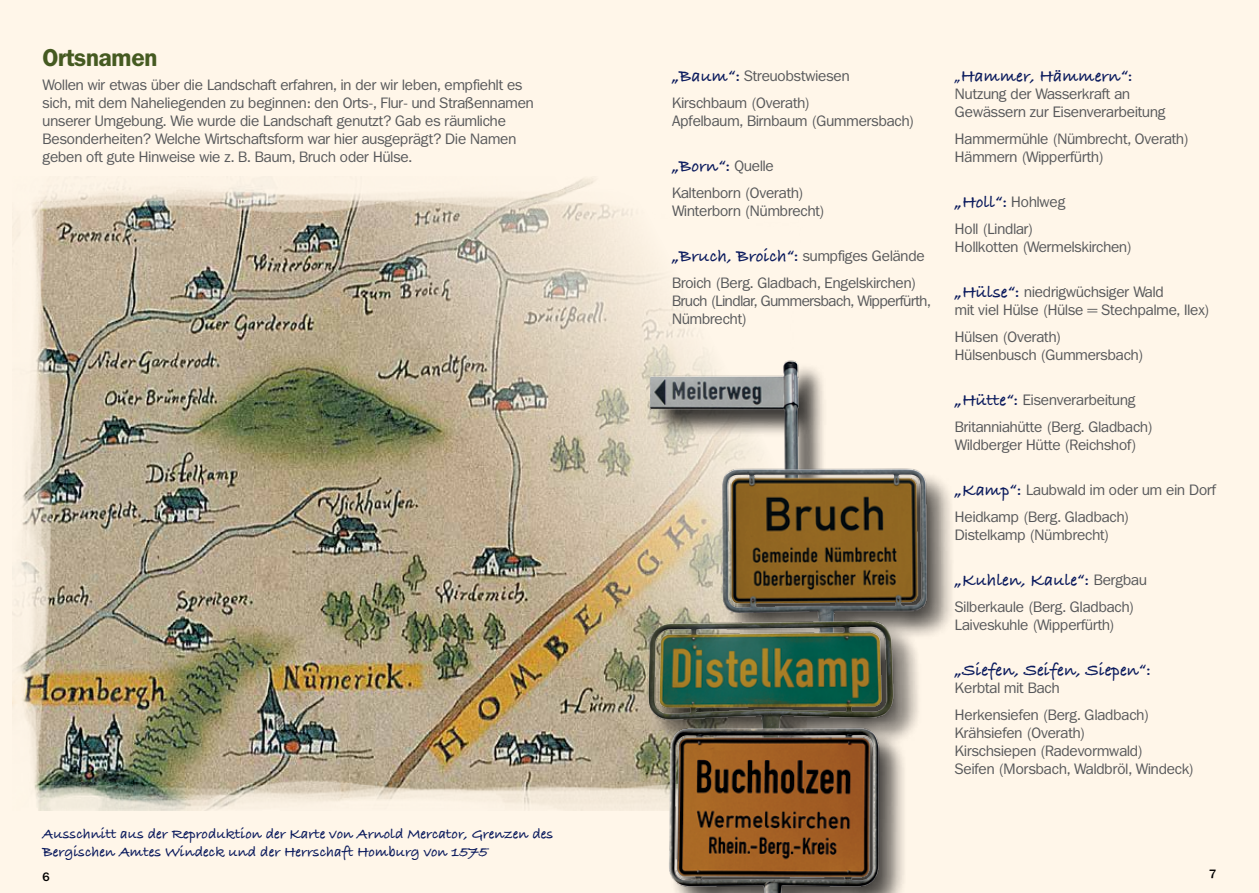
<style>
.page{position:relative;width:1259px;height:893px;background:#fff6e9}
.page>*{position:absolute;margin:0;border:0;box-sizing:border-box;transform-origin:0 0}
.t1{font:600 24px "Franklin ITCBQ";letter-spacing:-.01em;color:#455a21}
.t2{font:18px "Bradley Hand ITCTT Bold";color:#0a1a5d}
.t3{font:15px/18px "Franklin ITCBQ";color:#58595b}
.t4{font:15px/18px "Bradley Hand ITCTT Bold";color:#0a1a5d}
.t5{font:15px/18px "Franklin ITCBQ";letter-spacing:-.02em;color:#58595b}
.t6{font:500 12px "Franklin ITCBQ";color:#000}
.s1{font-family:"Bradley Hand ITCTT Bold";font-size:18px;color:#0a1a5d}
.s2{font-family:"Franklin ITCBQ";font-size:15px;color:#58595b}
.s3{font-size:15px}
</style>
<div class="page">
<img style="left:12px;top:178px;width:650px;height:632px">
<div style="left:649px;top:363px;width:306px;height:530px;background:#000;opacity:.75"></div>
<img style="left:571px;top:290px;width:276px;height:189px">
<img style="left:709px;top:464px;width:224px;height:174px">
<img style="left:636px;top:615px;width:269px;height:159px">
<img style="left:640px;top:720px;width:261px;height:173px">
<h1 class="t1" style="left:43px;top:44px;width:117px">Ortsnamen</h1>
<p class="t3" style="left:43px;top:76px;width:493px">Wollen wir etwas über die Landschaft erfahren, in der wir leben, empfiehlt es sich, mit dem Naheliegenden zu beginnen: den Orts-, Flur- und Straßennamen unserer Umgebung. Wie wurde die Landschaft genutzt? Gab es räumliche Besonderheiten? Welche Wirtschaftsform war hier ausgeprägt? Die Namen geben oft gute Hinweise wie z. B. Baum, Bruch oder Hülse.</p>
<p class="t3" style="left:672px;top:63px;width:179px;line-height:27px"><span class="s1">„Baum“:</span> Streuobstwiesen<br>Kirschbaum (Overath)</p>
<p class="t3" style="left:672px;top:112px;width:244px">Apfelbaum, Birnbaum (Gummersbach)</p>
<p class="t2" style="left:672px;top:156px;width:103px">„Born“: <span class="s2">Quelle</span></p>
<p class="t3" style="left:672px;top:184px;width:154px">Kaltenborn (Overath)<br>Winterborn (Nümbrecht)</p>
<p class="t3" style="left:672px;top:243px;width:254px;line-height:27px"><span class="s1">„Bruch, Broich“:</span> sumpfiges Gelände<br>Broich (Berg. Gladbach, Engelskirchen)</p>
<p class="t5" style="left:672px;top:292px;width:260px">Bruch (Lindlar, Gummersbach, Wipperfürth,<br>Nümbrecht)</p>
<p class="t2" style="left:955px;top:66px;width:179px"><span class="s3">„</span>Hammer, Hämmern“:</p>
<p class="t3" style="left:955px;top:85px;width:212px">Nutzung der Wasserkraft an<br>Gewässern zur Eisenverarbeitung</p>
<p class="t3" style="left:955px;top:130px;width:236px">Hammermühle (Nümbrecht, Overath)<br>Hämmern (Wipperfürth)</p>
<p class="t2" style="left:955px;top:192px;width:112px">„Holl“: <span class="s2">Hohlweg</span></p>
<p class="t3" style="left:955px;top:220px;width:179px">Holl (Lindlar)<br>Hollkotten (Wermelskirchen)</p>
<p class="t3" style="left:955px;top:283px;width:257px"><span class="s1">„Hülse“:</span> niedrigwüchsiger Wald<br>mit viel Hülse (Hülse = Stechpalme, Ilex)</p>
<p class="t3" style="left:955px;top:328px;width:190px">Hülsen (Overath)<br>Hülsenbusch (Gummersbach)</p>
<p class="t3" style="left:955px;top:387px;width:200px;line-height:27px"><span class="s1">„Hütte“:</span> Eisenverarbeitung<br>Britanniahütte (Berg. Gladbach)</p>
<p class="t3" style="left:955px;top:436px;width:183px">Wildberger Hütte (Reichshof)</p>
<p class="t3" style="left:955px;top:477px;width:262px;line-height:27px"><span class="s1">„Kamp“:</span> Laubwald im oder um ein Dorf<br>Heidkamp (Berg. Gladbach)</p>
<p class="t3" style="left:955px;top:526px;width:156px">Distelkamp (Nümbrecht)</p>
<p class="t2" style="left:955px;top:570px;width:193px">„Kuhlen, Kaule“: <span class="s2">Bergbau</span></p>
<p class="t3" style="left:955px;top:598px;width:181px">Silberkaule (Berg. Gladbach)<br>Laiveskuhle (Wipperfürth)</p>
<p class="t2" style="left:955px;top:660px;width:197px">„Siefen, Seifen, Siepen“:</p>
<p class="t3" style="left:955px;top:675px;width:196px;line-height:27px">Kerbtal mit Bach<br>Herkensiefen (Berg. Gladbach)</p>
<p class="t3" style="left:955px;top:724px;width:241px">Krähsiefen (Overath)<br>Kirschsiepen (Radevormwald)<br>Seifen (Morsbach, Waldbröl, Windeck)</p>
<p class="t4" style="left:43px;top:826px;width:512px">Ausschnitt aus der Reproduktion der Karte von Arnold Mercator, Grenzen des<br>Bergischen Amtes Windeck und der Herrschaft Homburg von 1575</p>
<p class="t6" style="left:43px;top:870px;width:9px">6</p>
<p class="t6" style="left:1209px;top:867px;width:9px">7</p>
</div>
